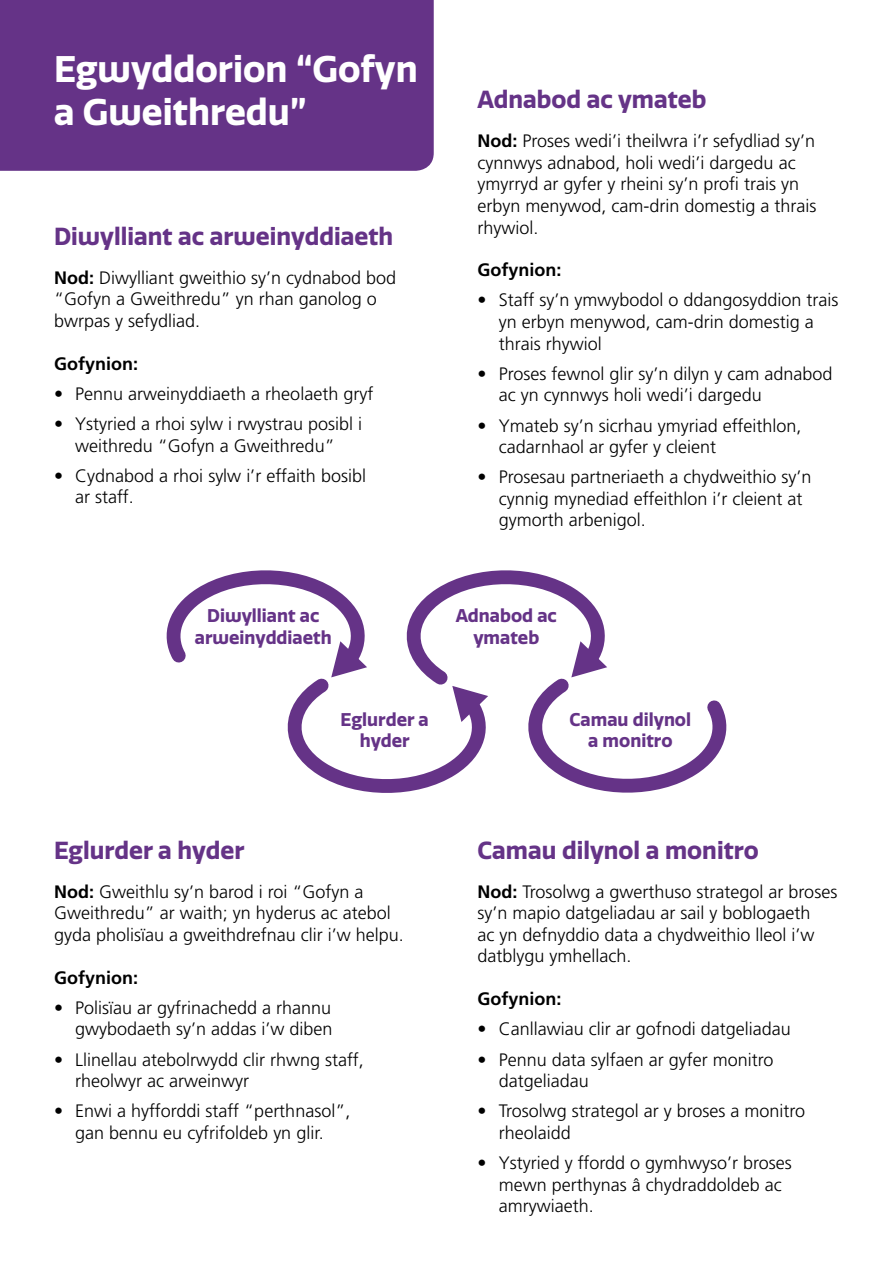
<style>
.page{position:relative;width:893px;height:1263px;background:#fff}
.page>*{position:absolute;margin:0;border:0;box-sizing:border-box;transform-origin:0 0}
.Heading{font:700 36px/43.2px "Quatro";color:#fff}
.Principle{font:700 24px "Quatro";color:#653387}
.Bullets{font:300 18px/21.6px "Frutiger LT Std";color:#000}
.body_text_lhs{font:300 18px/21.6px "Frutiger LT Std";color:#000}
.t1{font:700 18px "Frutiger LT Std";color:#000}
.t2{font:700 17.85px/21.5px "Quatro";color:#653387;text-align:center}
.s1{font-weight:700}
</style>
<div class="page">
<div style="left:0;top:0;width:434px;height:171px;background:#653387"></div>
<svg style="left:166px;top:570px;width:561px;height:223px"></svg>
<h1 class="Heading" style="left:54px;top:48px;width:365px">Egwyddorion “Gofyn a Gweithredu”</h1>
<h2 class="Principle" style="left:54px;top:223px;width:341px">Diwylliant ac arweinyddiaeth</h2>
<p class="body_text_lhs" style="left:54px;top:267px;width:344px"><span class="s1">Nod:</span> Diwylliant gweithio sy’n cydnabod bod “Gofyn a Gweithredu” yn rhan ganolog o bwrpas y sefydliad.</p>
<p class="t1" style="left:54px;top:353px;width:86px">Gofynion:</p>
<p class="Bullets" style="left:54px;top:383px;width:321px">• Pennu arweinyddiaeth a rheolaeth gryf</p>
<p class="Bullets" style="left:54px;top:413px;width:310px;text-align:center">• Ystyried a rhoi sylw i rwystrau posibl i weithredu “Gofyn a Gweithredu”</p>
<p class="Bullets" style="left:75px;top:465px;width:292px;text-indent:-21px">• Cydnabod a rhoi sylw i’r effaith bosibl ar staff.</p>
<p class="t2" style="left:195px;top:605px;width:138px">Diwylliant ac arweinyddiaeth</p>
<h2 class="Principle" style="left:477px;top:86px;width:230px">Adnabod ac ymateb</h2>
<p class="body_text_lhs" style="left:477px;top:130px;width:341px"><span class="s1">Nod:</span> Proses wedi’i theilwra i’r sefydliad sy’n cynnwys adnabod, holi wedi’i dargedu ac ymyrryd ar gyfer y rheini sy’n profi trais yn erbyn menywod, cam-drin domestig a thrais rhywiol.</p>
<p class="t1" style="left:477px;top:260px;width:86px">Gofynion:</p>
<p class="Bullets" style="left:499px;top:290px;width:341px;text-indent:-21px">• Staff sy’n ymwybodol o ddangosyddion trais yn erbyn menywod, cam-drin domestig a thrais rhywiol</p>
<p class="Bullets" style="left:499px;top:363px;width:335px;text-indent:-21px">• Proses fewnol glir sy’n dilyn y cam adnabod ac yn cynnwys holi wedi’i dargedu</p>
<p class="Bullets" style="left:499px;top:415px;width:304px;text-indent:-21px">• Ymateb sy’n sicrhau ymyriad effeithlon, cadarnhaol ar gyfer y cleient</p>
<p class="Bullets" style="left:499px;top:466px;width:314px;text-indent:-21px">• Prosesau partneriaeth a chydweithio sy’n cynnig mynediad effeithlon i’r cleient at gymorth arbenigol.</p>
<p class="t2" style="left:456px;top:605px;width:103px">Adnabod ac ymateb</p>
<p class="t2" style="left:341px;top:709px;width:90px">Eglurder a hyder</p>
<p class="t2" style="left:570px;top:709px;width:123px">Camau dilynol a monitro</p>
<h2 class="Principle" style="left:54px;top:836px;width:192px">Eglurder a hyder</h2>
<p class="body_text_lhs" style="left:54px;top:881px;width:351px"><span class="s1">Nod:</span> Gweithlu sy’n barod i roi “Gofyn a<br>Gweithredu” ar waith; yn hyderus ac atebol gyda pholisïau a gweithdrefnau clir i’w helpu.</p>
<p class="t1" style="left:54px;top:967px;width:86px">Gofynion:</p>
<p class="Bullets" style="left:54px;top:997px;width:280px;text-align:right">• Polisïau ar gyfrinachedd a rhannu gwybodaeth sy’n addas i’w diben</p>
<p class="Bullets" style="left:75px;top:1049px;width:290px;text-indent:-21px">• Llinellau atebolrwydd clir rhwng staff, rheolwyr ac arweinwyr</p>
<p class="Bullets" style="left:54px;top:1100px;width:298px;text-align:center">• Enwi a hyfforddi staff “perthnasol”, gan bennu eu cyfrifoldeb yn glir.</p>
<h2 class="Principle" style="left:477px;top:836px;width:283px">Camau dilynol a monitro</h2>
<p class="body_text_lhs" style="left:477px;top:881px;width:361px"><span class="s1">Nod:</span> Trosolwg a gwerthuso strategol ar broses sy’n mapio datgeliadau ar sail y boblogaeth<br>ac yn defnyddio data a chydweithio lleol i’w datblygu ymhellach.</p>
<p class="t1" style="left:477px;top:988px;width:86px">Gofynion:</p>
<p class="Bullets" style="left:477px;top:1019px;width:315px">• Canllawiau clir ar gofnodi datgeliadau</p>
<p class="Bullets" style="left:499px;top:1049px;width:276px;text-indent:-21px">• Pennu data sylfaen ar gyfer monitro datgeliadau</p>
<p class="Bullets" style="left:499px;top:1100px;width:308px;text-indent:-21px">• Trosolwg strategol ar y broses a monitro rheolaidd</p>
<p class="Bullets" style="left:499px;top:1152px;width:295px;text-indent:-21px">• Ystyried y ffordd o gymhwyso’r broses mewn perthynas â chydraddoldeb ac amrywiaeth.</p>
</div>
